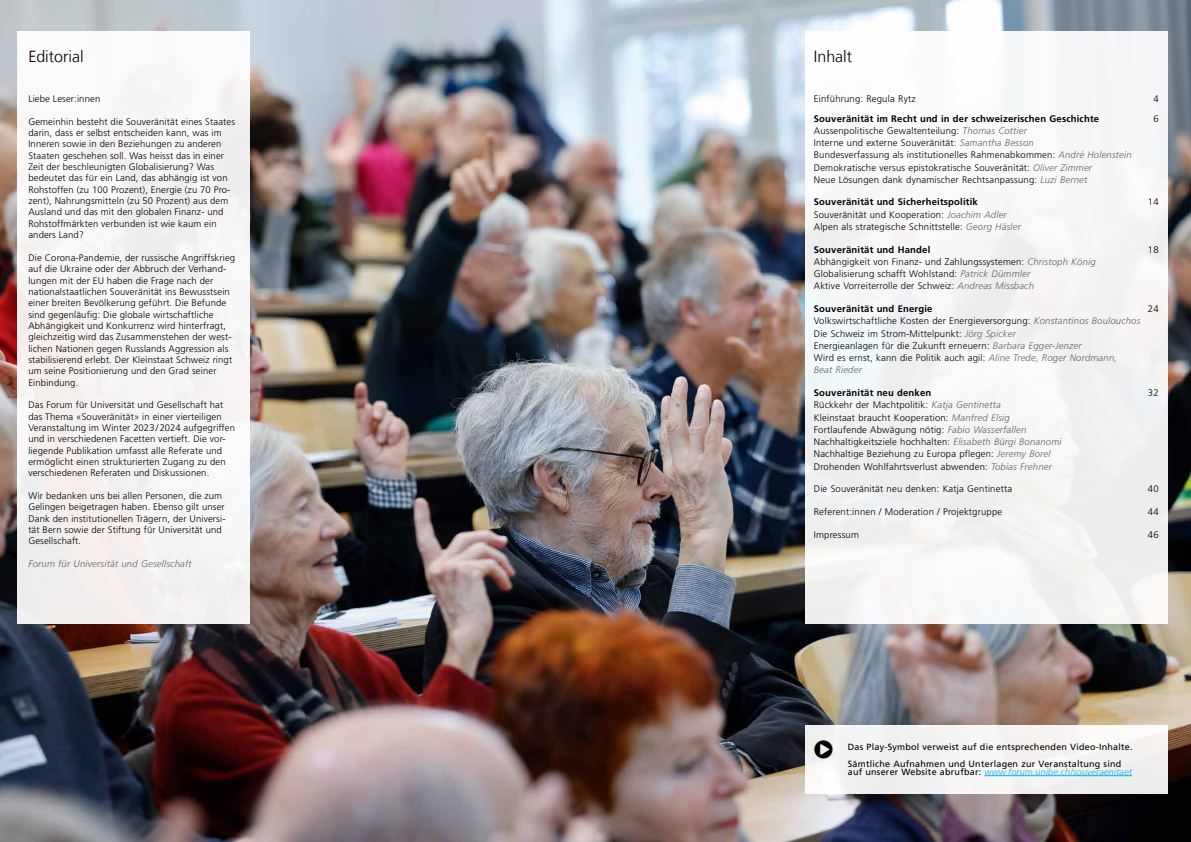
<style>
.page{position:relative;width:1191px;height:842px;background:#fff}
.page>*{position:absolute;margin:0;border:0;box-sizing:border-box;transform-origin:0 0}
.t1{font:29px "Shuriken Std Boy";color:#000}
.t2{font:300 16px "Frutiger LT Com";color:#000}
.t3{font:300 9.5px/11.3px "Frutiger LT Pro";letter-spacing:.015em;color:#000}
.t4{font:700 9.5px "Frutiger LT Pro";letter-spacing:.02em;color:#000}
.t5{font:italic 300 9.5px "Frutiger LT Com";letter-spacing:.02em;color:#636466}
.t6{font:9px/17px "Frutiger LT Com";letter-spacing:.025em;color:#000}
.t7{font:italic 300 9px "Frutiger LT Com";letter-spacing:.025em;color:#00b0e8}
.s1{font-style:italic;color:#636466}
.s2{font-weight:400;font-style:normal;color:#000}
</style>
<div class="page">
<img style="left:0;top:0;width:1191px;height:842px">
<div style="left:17px;top:31px;width:232px;height:593px;background:#f7f5f5"></div>
<div style="left:805px;top:31px;width:363px;height:592px;background:#f6f6f6"></div>
<div style="left:805px;top:726px;width:363px;height:68px;background:#f4f3f2"></div>
<hr style="left:984px;top:775px;width:148px;height:1px;background:#00b0e8">
<h2 class="t2" style="left:28px;top:47px;width:57px">Editorial</h2>
<h2 class="t2" style="left:814px;top:47px;width:40px">Inhalt</h2>
<p class="t3" style="left:814px;top:93px;width:103px">Einführung: Regula Rytz</p>
<p class="t3" style="left:1153px;top:93px;width:7px">4</p>
<p class="t4" style="left:814px;top:113px;width:287px">Souveränität im Recht und in der schweizerischen Geschichte</p>
<p class="t3" style="left:1153px;top:113px;width:7px">6</p>
<p class="t3" style="left:814px;top:124px;width:319px;line-height:12.3px">Aussenpolitische Gewaltenteilung: <span class="s1">Thomas Cottier<br></span>Interne und externe Souveränität: <span class="s1">Samantha Besson<br></span>Bundesverfassung als institutionelles Rahmenabkommen: <span class="s1">André Holenstein </span>Demokratische versus epistokratische Souveränität: <span class="s1">Oliver Zimmer<br></span>Neue Lösungen dank dynamischer Rechtsanpassung: <span class="s1">Luzi Bernet</span></p>
<p class="t4" style="left:814px;top:196px;width:165px">Souveränität und Sicherheitspolitik</p>
<p class="t3" style="left:1147px;top:197px;width:12px">14</p>
<p class="t3" style="left:814px;top:208px;width:209px;line-height:12.3px">Souveränität und Kooperation: <span class="s1">Joachim Adler<br></span>Alpen als strategische Schnittstelle: <span class="s1">Georg Häsler</span></p>
<p class="t4" style="left:814px;top:244px;width:118px">Souveränität und Handel</p>
<p class="t3" style="left:1147px;top:244px;width:12px">18</p>
<p class="t3" style="left:814px;top:256px;width:283px;line-height:12.3px">Abhängigkeit von Finanz- und Zahlungssystemen: <span class="s1">Christoph König<br></span>Globalisierung schafft Wohlstand: <span class="s1">Patrick Dümmler<br></span>Aktive Vorreiterrolle der Schweiz: <span class="s1">Andreas Missbach</span></p>
<p class="t4" style="left:814px;top:303px;width:120px">Souveränität und Energie</p>
<p class="t3" style="left:1147px;top:303px;width:12px">24</p>
<p class="t3" style="left:814px;top:315px;width:328px;line-height:12.3px">Volkswirtschaftliche Kosten der Energieversorgung: <span class="s1">Konstantinos Boulouchos </span>Die Schweiz im Strom-Mittelpunkt: <span class="s1">Jörg Spicker<br></span>Energieanlagen für die Zukunft erneuern: <span class="s1">Barbara Egger-Jenzer<br></span>Wird es ernst, kann die Politik auch agil: <span class="s1">Aline Trede, Roger Nordmann,<br>Beat Rieder</span></p>
<p class="t4" style="left:814px;top:387px;width:119px">Souveränität neu denken</p>
<p class="t3" style="left:1147px;top:387px;width:12px">32</p>
<p class="t3" style="left:814px;top:399px;width:249px;line-height:12.3px">Rückkehr der Machtpolitik: <span class="s1">Katja Gentinetta<br></span>Kleinstaat braucht Kooperation: <span class="s1">Manfred Elsig </span>Fortlaufende Abwägung nötig: <span class="s1">Fabio Wasserfallen </span>Nachhaltigkeitsziele hochhalten: <span class="s1">Elisabeth Bürgi Bonanomi </span>Nachhaltige Beziehung zu Europa pflegen: <span class="s1">Jeremy Borel </span>Drohenden Wohlfahrtsverlust abwenden: <span class="s1">Tobias Frehner</span></p>
<p class="t3" style="left:814px;top:483px;width:200px">Die Souveränität neu denken: Katja Gentinetta</p>
<p class="t3" style="left:1148px;top:483px;width:12px">40</p>
<p class="t3" style="left:814px;top:506px;width:190px">Referent:innen / Moderation / Projektgruppe</p>
<p class="t3" style="left:1147px;top:506px;width:12px">44</p>
<p class="t3" style="left:814px;top:529px;width:47px">Impressum</p>
<p class="t3" style="left:1147px;top:529px;width:12px">46</p>
<p class="t3" style="left:28px;top:93px;width:73px">Liebe Leser:innen</p>
<p class="t3" style="left:28px;top:116px;width:208px">Gemeinhin besteht die Souveränität eines Staates darin, dass er selbst entscheiden kann, was im Inneren sowie in den Beziehungen zu anderen Staaten geschehen soll. Was heisst das in einer Zeit der beschleunigten Globalisierung? Was bedeutet das für ein Land, das abhängig ist von Rohstoffen (zu 100 Prozent), Energie (zu 70 Pro&shy;zent), Nahrungsmitteln (zu 50 Prozent) aus dem Ausland und das mit den globalen Finanz- und Rohstoffmärkten verbunden ist wie kaum ein anders Land?</p>
<p class="t3" style="left:28px;top:252px;width:208px">Die Corona-Pandemie, der russische Angriffskrieg auf die Ukraine oder der Abbruch der Verhand&shy;lungen mit der EU haben die Frage nach der nationalstaatlichen Souveränität ins Bewusstsein einer breiten Bevölkerung geführt. Die Befunde sind gegenläufig: Die globale wirtschaftliche Abhängigkeit und Konkurrenz wird hinterfragt, gleichzeitig wird das Zusammenstehen der west&shy;lichen Nationen gegen Russlands Aggression als stabilisierend erlebt. Der Kleinstaat Schweiz ringt um seine Positionierung und den Grad seiner Einbindung.</p>
<p class="t3" style="left:28px;top:399px;width:208px">Das Forum für Universität und Gesellschaft hat das Thema «Souveränität» in einer vierteiligen Veranstaltung im Winter 2023/ 2024 aufgegriffen und in verschiedenen Facetten vertieft. Die vor&shy;liegende Publikation umfasst alle Referate und ermöglicht einen strukturierten Zugang zu den verschiedenen Referaten und Diskussionen.</p>
<p class="t3" style="left:28px;top:490px;width:199px">Wir bedanken uns bei allen Personen, die zum Gelingen beigetragen haben. Ebenso gilt unser Dank den institutionellen Trägern, der Universi&shy;tät Bern sowie der Stiftung für Universität und Gesellschaft.</p>
<p class="t5" style="left:28px;top:558px;width:165px">Forum für Universität und Gesellschaft</p>
<h2 class="t2" style="left:28px;top:213px;width:57px">Editorial</h2>
<h1 class="t1" style="left:814px;top:731px;width:21px">o</h1>
<p class="t6" style="left:848px;top:738px;width:286px">Das Play-Symbol verweist auf die entsprechenden Video-Inhalte.<br>Sämtliche Aufnahmen und Unterlagen zur Veranstaltung sind</p>
<p class="t7" style="left:848px;top:766px;width:286px"><span class="s2">auf unserer Website abrufbar:</span> www.forum.unibe.ch/souveraenitaet</p>
</div>
